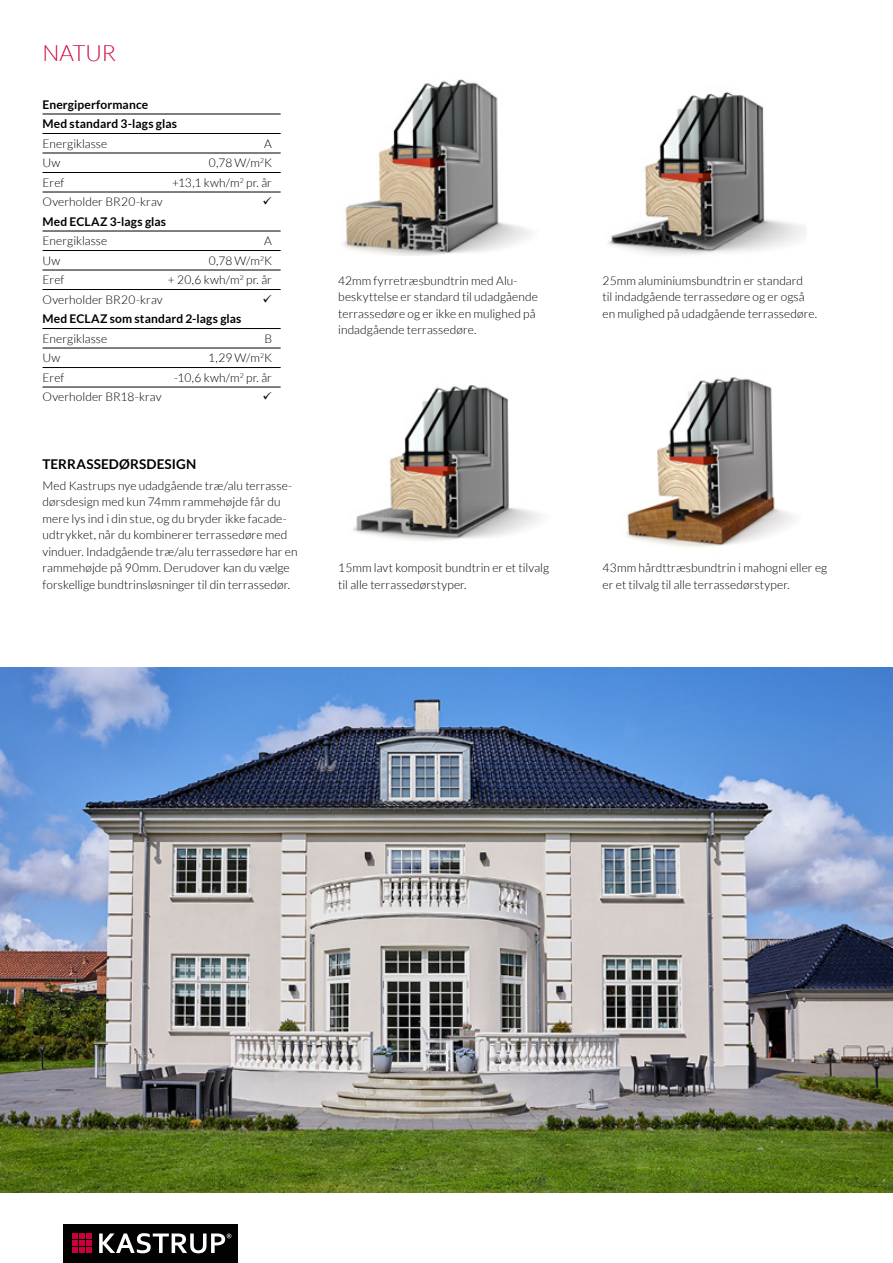
<style>
.page{position:relative;width:893px;height:1263px;background:#fff}
.page>*{position:absolute;margin:0;border:0;box-sizing:border-box;transform-origin:0 0}
.t1{font:300 22.5px "Lato";letter-spacing:-.005em;color:#cc0839}
.t2{font:700 13.5px "Lato";letter-spacing:.01em;color:#000}
.t3{font:300 12px/16.5px "Lato";letter-spacing:.005em;color:#000}
.t4{font:700 12px/19.5px "Lato";letter-spacing:.01em;color:#000}
</style>
<div class="page">
<div style="left:64px;top:1225px;width:174px;height:38px;background:#020203"></div>
<svg style="left:99px;top:1233px;width:132px;height:20px"></svg>
<svg style="left:72px;top:1233px;width:20px;height:20px"></svg>
<img style="left:0;top:668px;width:893px;height:525px">
<img style="left:341px;top:79px;width:189px;height:177px">
<img style="left:353px;top:385px;width:187px;height:156px">
<img style="left:608px;top:91px;width:198px;height:165px">
<img style="left:626px;top:377px;width:167px;height:170px">
<hr style="left:43px;top:114px;width:238px;height:1px;background:#000">
<hr style="left:43px;top:133px;width:238px;height:1px;background:#000">
<hr style="left:43px;top:153px;width:238px;height:1px;background:#000">
<hr style="left:43px;top:172px;width:238px;height:1px;background:#000">
<hr style="left:43px;top:192px;width:238px;height:1px;background:#000">
<hr style="left:43px;top:231px;width:238px;height:1px;background:#000">
<hr style="left:43px;top:250px;width:238px;height:1px;background:#000">
<hr style="left:43px;top:270px;width:238px;height:1px;background:#000">
<hr style="left:43px;top:289px;width:238px;height:1px;background:#000">
<hr style="left:43px;top:328px;width:238px;height:1px;background:#000">
<hr style="left:43px;top:348px;width:238px;height:1px;background:#000">
<hr style="left:43px;top:367px;width:238px;height:1px;background:#000">
<hr style="left:43px;top:387px;width:238px;height:1px;background:#000">
<h1 class="t1" style="left:43px;top:40px;width:75px">NATUR</h1>
<p class="t4" style="left:43px;top:94px;width:136px">Energiperformance<br>Med standard 3-lags glas</p>
<p class="t3" style="left:43px;top:135px;width:66px">Energiklasse</p>
<p class="t3" style="left:264px;top:135px;width:9px">A</p>
<p class="t3" style="left:43px;top:155px;width:19px">Uw</p>
<p class="t3" style="left:209px;top:155px;width:65px">0,78 W/m<sup>2</sup>K</p>
<p class="t3" style="left:43px;top:174px;width:23px">Eref</p>
<p class="t3" style="left:172px;top:174px;width:102px">+13,1 kwh/m<sup>2</sup> pr. år</p>
<p class="t3" style="left:43px;top:194px;width:122px">Overholder BR20-krav</p>
<p class="t4" style="left:43px;top:211px;width:125px">Med ECLAZ 3-lags glas</p>
<p class="t3" style="left:43px;top:233px;width:66px">Energiklasse</p>
<p class="t3" style="left:264px;top:233px;width:9px">A</p>
<p class="t3" style="left:43px;top:252px;width:19px">Uw</p>
<p class="t3" style="left:209px;top:252px;width:65px">0,78 W/m<sup>2</sup>K</p>
<p class="t3" style="left:43px;top:272px;width:23px">Eref</p>
<p class="t3" style="left:168px;top:272px;width:106px">+ 20,6 kwh/m<sup>2</sup> pr. år</p>
<p class="t3" style="left:43px;top:291px;width:122px">Overholder BR20-krav</p>
<p class="t4" style="left:43px;top:309px;width:201px">Med ECLAZ som standard 2-lags glas</p>
<p class="t3" style="left:43px;top:330px;width:66px">Energiklasse</p>
<p class="t3" style="left:264px;top:330px;width:9px">B</p>
<p class="t3" style="left:43px;top:350px;width:19px">Uw</p>
<p class="t3" style="left:208px;top:350px;width:65px">1,29 W/m<sup>2</sup>K</p>
<p class="t3" style="left:43px;top:369px;width:23px">Eref</p>
<p class="t3" style="left:174px;top:369px;width:99px">-10,6 kwh/m<sup>2</sup> pr. år</p>
<p class="t3" style="left:43px;top:389px;width:121px">Overholder BR18-krav</p>
<p class="t2" style="left:43px;top:456px;width:155px">TERRASSEDØRSDESIGN</p>
<p class="t3" style="left:43px;top:477px;width:257px">Med Kastrups nye udadgående træ/alu terrasse&shy;dørsdesign med kun 74mm rammehøjde får du mere lys ind i din stue, og du bryder ikke facade&shy;udtrykket, når du kombinerer terrassedøre med vinduer. Indadgående træ/alu terrassedøre har en rammehøjde på 90mm. Derudover kan du vælge forskellige bundtrinsløsninger til din terrassedør.</p>
<p class="t3" style="left:338px;top:272px;width:201px">42mm fyrretræsbundtrin med Alu&shy;beskyttelse er standard til udadgående terrassedøre og er ikke en mulighed på indadgående terrassedøre.</p>
<p class="t3" style="left:338px;top:560px;width:212px">15mm lavt komposit bundtrin er et tilvalg til alle terrassedørstyper.</p>
<p class="t3" style="left:603px;top:272px;width:216px">25mm aluminiumsbundtrin er standard<br>til indadgående terrassedøre og er også en mulighed på udadgående terrassedøre.</p>
<p class="t3" style="left:603px;top:560px;width:226px">43mm hårdttræsbundtrin i mahogni eller eg er et tilvalg til alle terrassedørstyper.</p>
</div>
